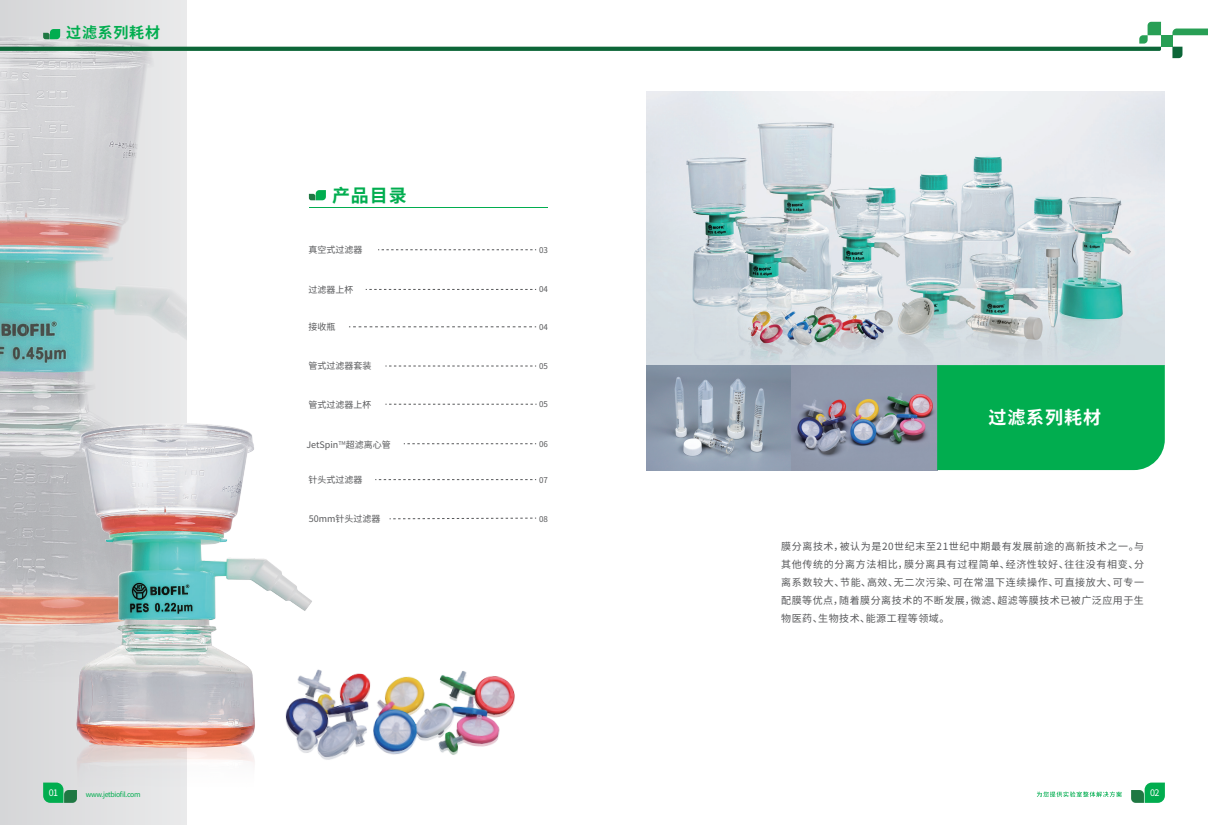
<style>
.page{position:relative;width:1208px;height:825px;background:#fff}
.page>*{position:absolute;margin:0;border:0;box-sizing:border-box;transform-origin:0 0}
.t1{font:700 18px "Source Han Sans CN";letter-spacing:.05em;color:#fff}
.t2{font:700 18px "Source Han Sans CN";color:#01ad4f}
.t3{font:700 15px "Source Han Sans CN";letter-spacing:.05em;color:#01ad4f}
.t4{font:10px/18px "Source Han Sans CN";letter-spacing:.05em;color:#57585a;text-align:justify}
.t5{font:9px "Source Han Sans CN";color:#57585a}
.t6{font:9px "Source Han Sans CN";color:#fff}
.t7{font:8px "Source Han Sans CN";color:#57585a}
.t8{font:7px "Source Han Sans CN";letter-spacing:-.05em;color:#01ad4f}
</style>
<div class="page">
<div style="left:0;top:0;width:186px;height:825px;background:#dfe0e1"></div>
<img style="left:0;top:0;width:186px;height:806px">
<svg style="left:378px;top:250px;width:158px;height:1px"></svg>
<svg style="left:366px;top:289px;width:170px;height:1px"></svg>
<svg style="left:385px;top:404px;width:151px;height:1px"></svg>
<svg style="left:375px;top:479px;width:161px;height:1px"></svg>
<svg style="left:385px;top:366px;width:151px;height:1px"></svg>
<svg style="left:349px;top:327px;width:187px;height:1px"></svg>
<svg style="left:389px;top:518px;width:147px;height:2px"></svg>
<svg style="left:404px;top:444px;width:132px;height:1px"></svg>
<img style="left:646px;top:91px;width:518px;height:274px">
<img style="left:646px;top:365px;width:291px;height:105px">
<div style="left:937px;top:365px;width:227px;height:105px;background:#01ad4f"></div>
<svg style="left:1131px;top:782px;width:33px;height:21px"></svg>
<svg style="left:1037px;top:791px;width:84px;height:6px"></svg>
<svg style="left:309px;top:190px;width:17px;height:10px"></svg>
<hr style="left:309px;top:207px;width:239px;height:1px;background:#01ad4f">
<svg style="left:43px;top:782px;width:34px;height:21px"></svg>
<svg style="left:1172px;top:29px;width:36px;height:6px"></svg>
<div style="left:1161px;top:35px;width:11px;height:12px;background:#289f55"></div>
<svg style="left:1172px;top:47px;width:10px;height:11px"></svg>
<svg style="left:0;top:22px;width:1161px;height:29px"></svg>
<img style="left:338px;top:671px;width:177px;height:86px">
<img style="left:49px;top:392px;width:289px;height:404px">
<h2 class="t3" style="left:66px;top:25px;width:95px">过滤系列耗材</h2>
<h1 class="t2" style="left:332px;top:186px;width:76px">产品目录</h1>
<p class="t5" style="left:308px;top:245px;width:55px">真空式过滤器</p>
<p class="t7" style="left:539px;top:246px;width:10px">03</p>
<p class="t5" style="left:308px;top:285px;width:46px">过滤器上杯</p>
<p class="t7" style="left:539px;top:285px;width:10px">04</p>
<p class="t5" style="left:308px;top:322px;width:28px">接收瓶</p>
<p class="t7" style="left:539px;top:323px;width:10px">04</p>
<p class="t5" style="left:308px;top:361px;width:64px">管式过滤器套装</p>
<p class="t7" style="left:539px;top:362px;width:10px">05</p>
<p class="t5" style="left:308px;top:400px;width:64px">管式过滤器上杯</p>
<p class="t7" style="left:539px;top:400px;width:10px">05</p>
<p class="t5" style="left:306px;top:440px;width:86px">JetSpin<sup>TM</sup>超滤离心管</p>
<p class="t7" style="left:539px;top:440px;width:10px">06</p>
<p class="t5" style="left:308px;top:475px;width:55px">针头式过滤器</p>
<p class="t7" style="left:539px;top:476px;width:10px">07</p>
<p class="t5" style="left:309px;top:514px;width:73px">50mm针头过滤器</p>
<p class="t7" style="left:539px;top:515px;width:10px">08</p>
<h1 class="t1" style="left:988px;top:408px;width:114px">过滤系列耗材</h1>
<p class="t4" style="left:781px;top:537px;width:364px">膜分离技术，被认为是20世纪末至21世纪中期最有发展前途的高新技术之一。与其他传统的分离方法相比，膜分离具有过程简单、经济性较好、往往没有相变、分离系数较大、节能、高效、无二次污染、可在常温下连续操作、可直接放大、可专一配膜等优点，随着膜分离技术的不断发展，微滤、超滤等膜技术已被广泛应用于生物医药、生物技术、能源工程等领域。</p>
<p class="t6" style="left:49px;top:788px;width:11px">01</p>
<p class="t8" style="left:86px;top:790px;width:56px">www.jetbiofil.com</p>
<p class="t6" style="left:1150px;top:788px;width:11px">02</p>
</div>
